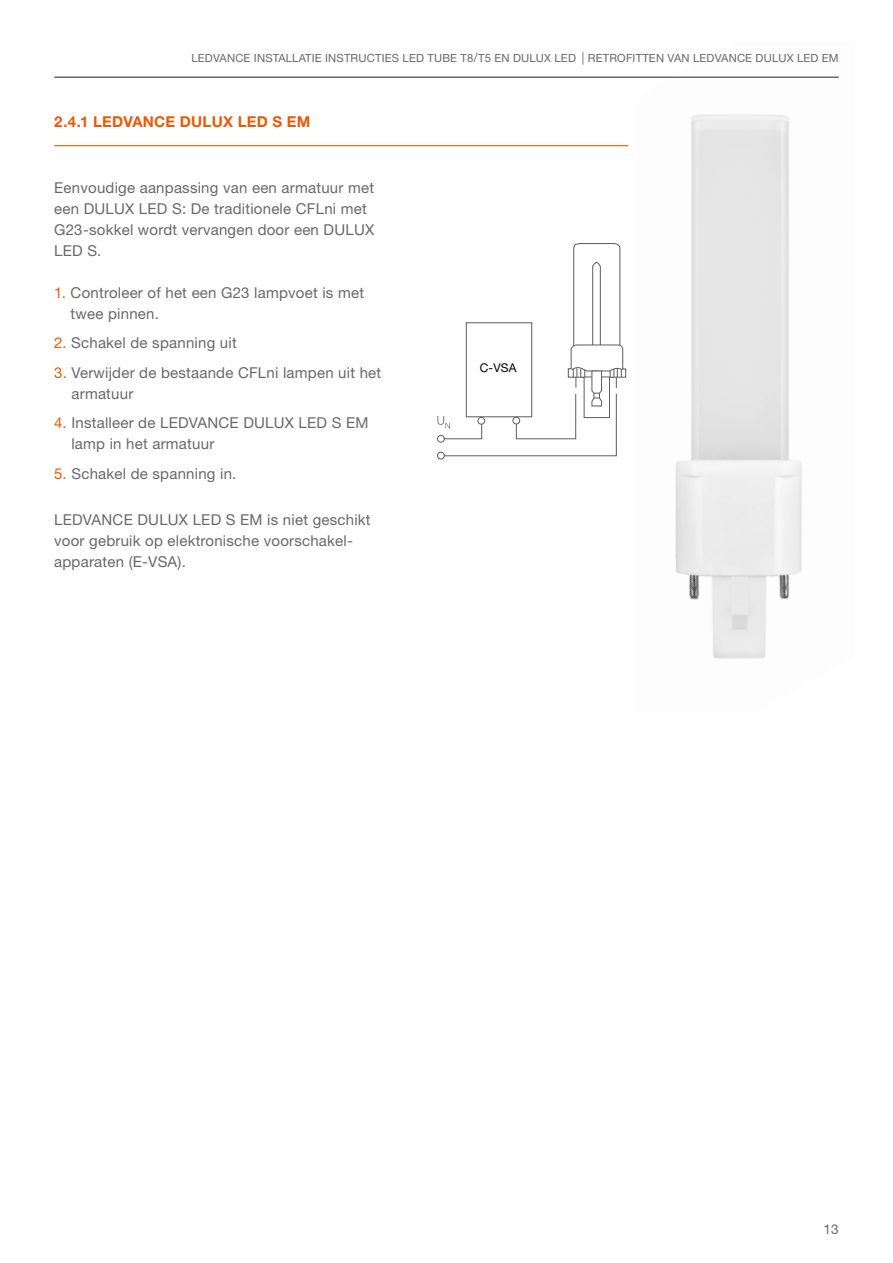
<style>
.page{position:relative;width:893px;height:1263px;background:#fff}
.page>*{position:absolute;margin:0;border:0;box-sizing:border-box;transform-origin:0 0}
.t1{font:15px/21px "Helvetica Neue LT Pro";letter-spacing:.015em;color:#686867}
.t2{font:700 15px "Helvetica Neue LT Pro";letter-spacing:.015em;color:#ea5a06}
.t3{font:13.5px "Helvetica Neue LT Pro";color:#686867}
.t4{font:12px "Helvetica Neue LT Pro";color:#000}
.t5{font:11.25px "Helvetica Neue LT Pro";letter-spacing:.015em;color:#686867}
.s1{font-size:12.6px}
.s2{color:#ea5a06}
</style>
<div class="page">
<img style="left:675px;top:114px;width:127px;height:545px">
<svg style="left:437px;top:368px;width:190px;height:92px"></svg>
<div style="left:437px;top:452px;width:7px;height:7px;border:1px solid #231f20;border-radius:50%"></div>
<svg style="left:437px;top:243px;width:189px;height:213px"></svg>
<hr style="left:54px;top:76px;width:785px;height:2px;background:#686867">
<hr style="left:54px;top:145px;width:574px;height:1px;background:#ea5a06">
<div style="left:480px;top:356px;width:37px;height:23px;background:#fff"></div>
<p class="t5" style="left:192px;top:52px;width:649px">LEDVANCE INSTALLATIE INSTRUCTIES LED TUBE T8<span class="s1">/</span>T5 EN DULUX LED <span class="s1">|</span> RETROFITTEN VAN LEDVANCE DULUX LED EM</p>
<p class="t2" style="left:54px;top:112px;width:258px">2.4.1 LEDVANCE DULUX LED S EM</p>
<p class="t1" style="left:54px;top:177px;width:321px">Eenvoudige aanpassing van een armatuur met een DULUX LED S: De traditionele CFLni met G23-sokkel wordt vervangen door een DULUX LED S.</p>
<p class="t1" style="left:71px;top:282px;width:295px;text-indent:-16px"><span class="s2">1.</span> Controleer of het een G23 lampvoet is met twee pinnen.</p>
<p class="t1" style="left:54px;top:332px;width:184px"><span class="s2">2.</span> Schakel de spanning uit</p>
<p class="t1" style="left:72px;top:362px;width:311px;text-indent:-17px"><span class="s2">3.</span> Verwijder de bestaande CFLni lampen uit het armatuur</p>
<p class="t1" style="left:71px;top:412px;width:299px;text-indent:-17px"><span class="s2">4.</span> Installeer de LEDVANCE DULUX LED S EM lamp in het armatuur</p>
<p class="t1" style="left:54px;top:463px;width:184px"><span class="s2">5.</span> Schakel de spanning in.</p>
<p class="t1" style="left:54px;top:509px;width:318px">LEDVANCE DULUX LED S EM is niet geschikt voor gebruik op elektronische voorschakel&shy;apparaten (E-VSA).</p>
<p class="t4" style="left:480px;top:360px;width:38px">C-VSA</p>
<p class="t3" style="left:823px;top:1221px;width:17px">13</p>
</div>
